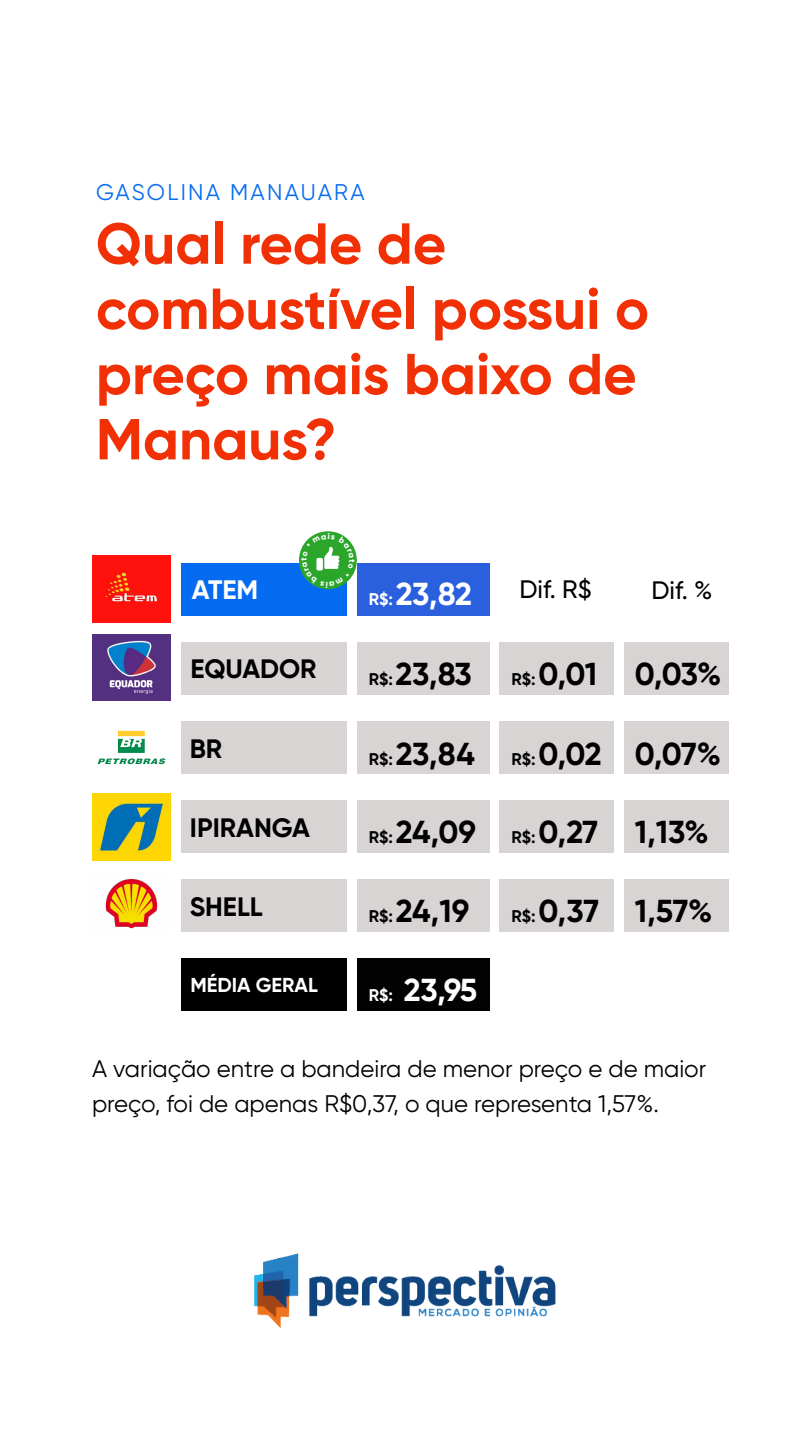
<style>
.page{position:relative;width:810px;height:1440px;background:#fff}
.page>*{position:absolute;margin:0;border:0;box-sizing:border-box;transform-origin:0 0}
.t1{font:700 57.6px/65.2px "Gilroy";color:#f23005}
.t2{font:700 31.72px "Gilroy";letter-spacing:-.005em;color:#020203}
.t3{font:700 31.72px "Gilroy";letter-spacing:-.02em;color:#000}
.t4{font:700 31.72px "Gilroy";letter-spacing:-.015em;color:#fff}
.t5{font:700 26.62px "Gilroy";color:#000}
.t6{font:700 26.62px "Gilroy";color:#fff}
.t7{font:500 25.28px "Gilroy";color:#000}
.t8{font:24px/34.5px "Gilroy";color:#000}
.t9{font:22.65px "Gilroy";letter-spacing:.1em;color:#056cf2}
.t10{font:700 20.1px "Gilroy";color:#fff}
.t11{font:700 16.95px "Gilroy";color:#020203}
.t12{font:700 16.95px "Gilroy";color:#000}
.t13{font:700 16.95px "Gilroy";color:#fff}
</style>
<div class="page">
<img style="left:254px;top:1254px;width:302px;height:74px">
<div style="left:181px;top:563px;width:165px;height:52px;background:#056cf2"></div>
<div style="left:181px;top:958px;width:165px;height:53px;background:#000"></div>
<div style="left:357px;top:563px;width:132px;height:52px;background:#2a60de"></div>
<div style="left:181px;top:879px;width:165px;height:53px;background:#d8d4d3"></div>
<div style="left:357px;top:879px;width:132px;height:53px;background:#d8d4d3"></div>
<div style="left:500px;top:879px;width:114px;height:53px;background:#d8d4d3"></div>
<div style="left:624px;top:879px;width:104px;height:53px;background:#d8d4d3"></div>
<div style="left:357px;top:958px;width:132px;height:53px;background:#020203"></div>
<div style="left:181px;top:721px;width:165px;height:53px;background:#d8d4d3"></div>
<div style="left:357px;top:721px;width:132px;height:53px;background:#d8d4d3"></div>
<div style="left:500px;top:721px;width:114px;height:53px;background:#d8d4d3"></div>
<div style="left:624px;top:721px;width:104px;height:53px;background:#d8d4d3"></div>
<div style="left:181px;top:642px;width:165px;height:53px;background:#d8d4d3"></div>
<div style="left:357px;top:642px;width:132px;height:53px;background:#d8d4d3"></div>
<div style="left:500px;top:642px;width:114px;height:53px;background:#d8d4d3"></div>
<div style="left:624px;top:642px;width:104px;height:53px;background:#d8d4d3"></div>
<div style="left:181px;top:801px;width:165px;height:52px;background:#d8d4d3"></div>
<div style="left:357px;top:801px;width:132px;height:52px;background:#d8d4d3"></div>
<div style="left:500px;top:801px;width:114px;height:52px;background:#d8d4d3"></div>
<div style="left:624px;top:801px;width:104px;height:52px;background:#d8d4d3"></div>
<img style="left:92px;top:634px;width:78px;height:67px">
<img style="left:92px;top:794px;width:78px;height:66px">
<img style="left:97px;top:730px;width:69px;height:35px">
<img style="left:105px;top:879px;width:53px;height:50px">
<img style="left:92px;top:556px;width:78px;height:66px">
<svg style="left:299px;top:531px;width:58px;height:58px"></svg>
<svg style="left:301px;top:533px;width:54px;height:55px"></svg>
<p class="t9" style="left:96px;top:179px;width:270px">GASOLINA MANAUARA</p>
<h1 class="t1" style="left:96px;top:211px;width:555px">Qual rede de combustível possui o preço mais baixo de<br>Manaus?</h1>
<p class="t6" style="left:192px;top:573px;width:68px">ATEM</p>
<h2 class="t4" style="left:396px;top:574px;width:78px">23,82</h2>
<p class="t13" style="left:369px;top:589px;width:26px">R$:</p>
<p class="t7" style="left:519px;top:574px;width:74px">Dif. R$</p>
<p class="t7" style="left:651px;top:575px;width:63px">Dif. %</p>
<p class="t5" style="left:190px;top:652px;width:128px">EQUADOR</p>
<h2 class="t3" style="left:396px;top:654px;width:78px">23,83</h2>
<h2 class="t3" style="left:538px;top:654px;width:185px">0,01 0,03%</h2>
<p class="t12" style="left:369px;top:668px;width:26px">R$:</p>
<p class="t12" style="left:511px;top:668px;width:26px">R$:</p>
<p class="t5" style="left:190px;top:732px;width:34px">BR</p>
<h2 class="t2" style="left:396px;top:734px;width:81px">23,84</h2>
<h2 class="t3" style="left:539px;top:734px;width:184px">0,02 0,07%</h2>
<p class="t11" style="left:369px;top:748px;width:26px">R$:</p>
<p class="t11" style="left:511px;top:748px;width:26px">R$:</p>
<p class="t5" style="left:190px;top:811px;width:122px">IPIRANGA</p>
<h2 class="t2" style="left:396px;top:812px;width:82px">24,09</h2>
<h2 class="t2" style="left:538px;top:812px;width:172px">0,27 1,13%</h2>
<p class="t11" style="left:369px;top:827px;width:26px">R$:</p>
<p class="t11" style="left:511px;top:827px;width:26px">R$:</p>
<p class="t5" style="left:190px;top:890px;width:74px">SHELL</p>
<h2 class="t3" style="left:396px;top:891px;width:75px">24,19</h2>
<h2 class="t2" style="left:538px;top:891px;width:176px">0,37 1,57%</h2>
<p class="t12" style="left:369px;top:905px;width:26px">R$:</p>
<p class="t12" style="left:511px;top:905px;width:26px">R$:</p>
<p class="t10" style="left:190px;top:973px;width:129px">MÉDIA GERAL</p>
<p class="t13" style="left:369px;top:984px;width:26px">R$:</p>
<h2 class="t4" style="left:404px;top:970px;width:75px">23,95</h2>
<p class="t8" style="left:92px;top:1051px;width:616px">A variação entre a bandeira de menor preço e de maior preço, foi de apenas R$0,37, o que representa 1,57%.</p>
</div>
